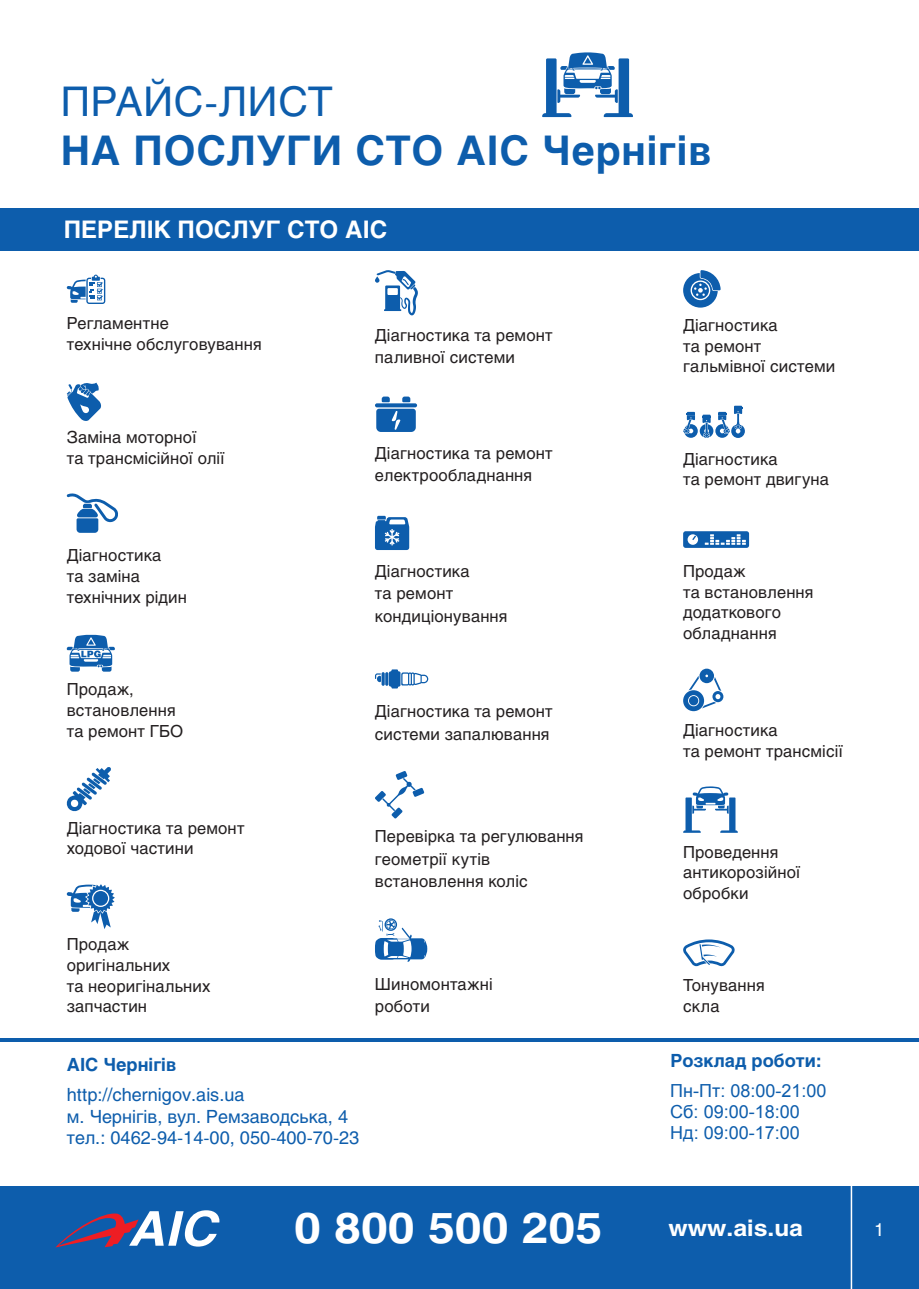
<style>
.page{position:relative;width:919px;height:1289px;background:#fff}
.page>*{position:absolute;margin:0;border:0;box-sizing:border-box;transform-origin:0 0}
.t1{font:700 42.45px "Helios";color:#fff;scale:1.12 1}
.t2{font:700 40.5px/48.6px "Helios";letter-spacing:.02em;color:#0d5dac}
.t3{font:700 24px "Helios";color:#fff}
.t4{font:700 22.5px "Helios";color:#fff;scale:1.09 1}
.t5{font:18px "Helios";color:#0d5dac}
.t6{font:18px/21.1px "Arial";color:#0d5dac}
.t7{font:700 18px "Helios";color:#0d5dac}
.t8{font:18px "Helios";color:#fff}
.t9{font:16.5px/20.9px "Helios";letter-spacing:.01em;color:#231f20}
.s1{font-weight:400}
</style>
<div class="page">
<div style="left:0;top:1186px;width:918px;height:102px;background:#0d5dac"></div>
<svg style="left:56px;top:1210px;width:163px;height:37px"></svg>
<hr style="left:850px;top:1182px;width:2px;height:106px;background:#fff">
<div style="left:0;top:208px;width:918px;height:43px;background:#0d5dac"></div>
<svg style="left:542px;top:52px;width:91px;height:65px"></svg>
<hr style="left:0;top:1038px;width:918px;height:3px;background:#0d5dac">
<svg style="left:67px;top:274px;width:38px;height:30px"></svg>
<svg style="left:67px;top:382px;width:34px;height:39px"></svg>
<svg style="left:67px;top:493px;width:51px;height:40px"></svg>
<svg style="left:67px;top:634px;width:48px;height:37px"></svg>
<svg style="left:66px;top:767px;width:45px;height:45px"></svg>
<svg style="left:67px;top:884px;width:48px;height:45px"></svg>
<svg style="left:375px;top:270px;width:43px;height:45px"></svg>
<svg style="left:402px;top:396px;width:8px;height:6px"></svg>
<svg style="left:382px;top:396px;width:8px;height:6px"></svg>
<svg style="left:375px;top:403px;width:42px;height:4px"></svg>
<svg style="left:376px;top:409px;width:40px;height:23px"></svg>
<svg style="left:375px;top:516px;width:34px;height:34px"></svg>
<svg style="left:375px;top:669px;width:53px;height:19px"></svg>
<svg style="left:375px;top:771px;width:49px;height:47px"></svg>
<svg style="left:375px;top:918px;width:52px;height:43px"></svg>
<svg style="left:683px;top:270px;width:37px;height:37px"></svg>
<svg style="left:683px;top:406px;width:61px;height:32px"></svg>
<svg style="left:683px;top:531px;width:66px;height:17px"></svg>
<svg style="left:683px;top:668px;width:40px;height:43px"></svg>
<svg style="left:683px;top:786px;width:54px;height:46px"></svg>
<svg style="left:683px;top:939px;width:51px;height:27px"></svg>
<p class="t2" style="left:61px;top:78px;width:651px"><span class="s1">ПРАЙС-ЛИСТ<br></span>НА ПОСЛУГИ СТО АІС Чернігів</p>
<p class="t3" style="left:64px;top:215px;width:325px">ПЕРЕЛІК ПОСЛУГ СТО АІС</p>
<p class="t9" style="left:67px;top:313px;width:196px">Регламентне<br>технічне обслуговування</p>
<p class="t9" style="left:67px;top:426px;width:160px">Заміна моторної<br>та трансмісійної олії</p>
<p class="t9" style="left:67px;top:544px;width:122px">Діагностика<br>та заміна технічних рідин</p>
<p class="t9" style="left:67px;top:679px;width:118px">Продаж, встановлення та ремонт ГБО</p>
<p class="t9" style="left:375px;top:323px;width:179px;line-height:22.4px">Діагностика та ремонт паливної системи</p>
<p class="t9" style="left:375px;top:441px;width:179px;line-height:22.4px">Діагностика та ремонт електрообладнання</p>
<p class="t9" style="left:375px;top:559px;width:134px;line-height:22.4px">Діагностика<br>та ремонт кондиціонування</p>
<p class="t9" style="left:375px;top:700px;width:179px;line-height:22.4px">Діагностика та ремонт системи запалювання</p>
<p class="t9" style="left:67px;top:817px;width:179px">Діагностика та ремонт ходової частини</p>
<p class="t9" style="left:375px;top:825px;width:210px;line-height:22.4px">Перевірка та регулювання геометрії кутів встановлення коліс</p>
<p class="t9" style="left:67px;top:933px;width:145px">Продаж оригінальних<br>та неоригінальних запчастин</p>
<p class="t7" style="left:67px;top:1053px;width:111px">АІС Чернігів</p>
<p class="t5" style="left:67px;top:1083px;width:179px">http://chernigov.ais.ua</p>
<p class="t5" style="left:67px;top:1105px;width:283px">м. Чернігів, вул. Ремзаводська, 4</p>
<p class="t5" style="left:67px;top:1127px;width:294px">тел.: 0462-94-14-00, 050-400-70-23</p>
<p class="t9" style="left:375px;top:972px;width:119px;line-height:22.4px">Шиномонтажні роботи</p>
<p class="t9" style="left:683px;top:315px;width:154px">Діагностика<br>та ремонт гальмівної системи</p>
<p class="t9" style="left:683px;top:448px;width:147px">Діагностика<br>та ремонт двигуна</p>
<p class="t9" style="left:683px;top:561px;width:132px">Продаж<br>та встановлення додаткового обладнання</p>
<p class="t9" style="left:683px;top:720px;width:161px">Діагностика<br>та ремонт трансмісії</p>
<p class="t9" style="left:683px;top:841px;width:119px">Проведення антикорозійної обробки</p>
<p class="t9" style="left:683px;top:974px;width:83px">Тонування скла</p>
<p class="t7" style="left:670px;top:1049px;width:153px">Розклад роботи:</p>
<p class="t6" style="left:670px;top:1080px;width:158px">Пн-Пт: 08:00-21:00<br>Сб: 09:00-18:00<br>Нд: 09:00-17:00</p>
<h1 class="t1" style="left:294px;top:1202px;width:276px">0 800 500 205</h1>
<h3 class="t4" style="left:668px;top:1214px;width:125px">www.ais.ua</h3>
<p class="t8" style="left:874px;top:1219px;width:12px">1</p>
</div>
